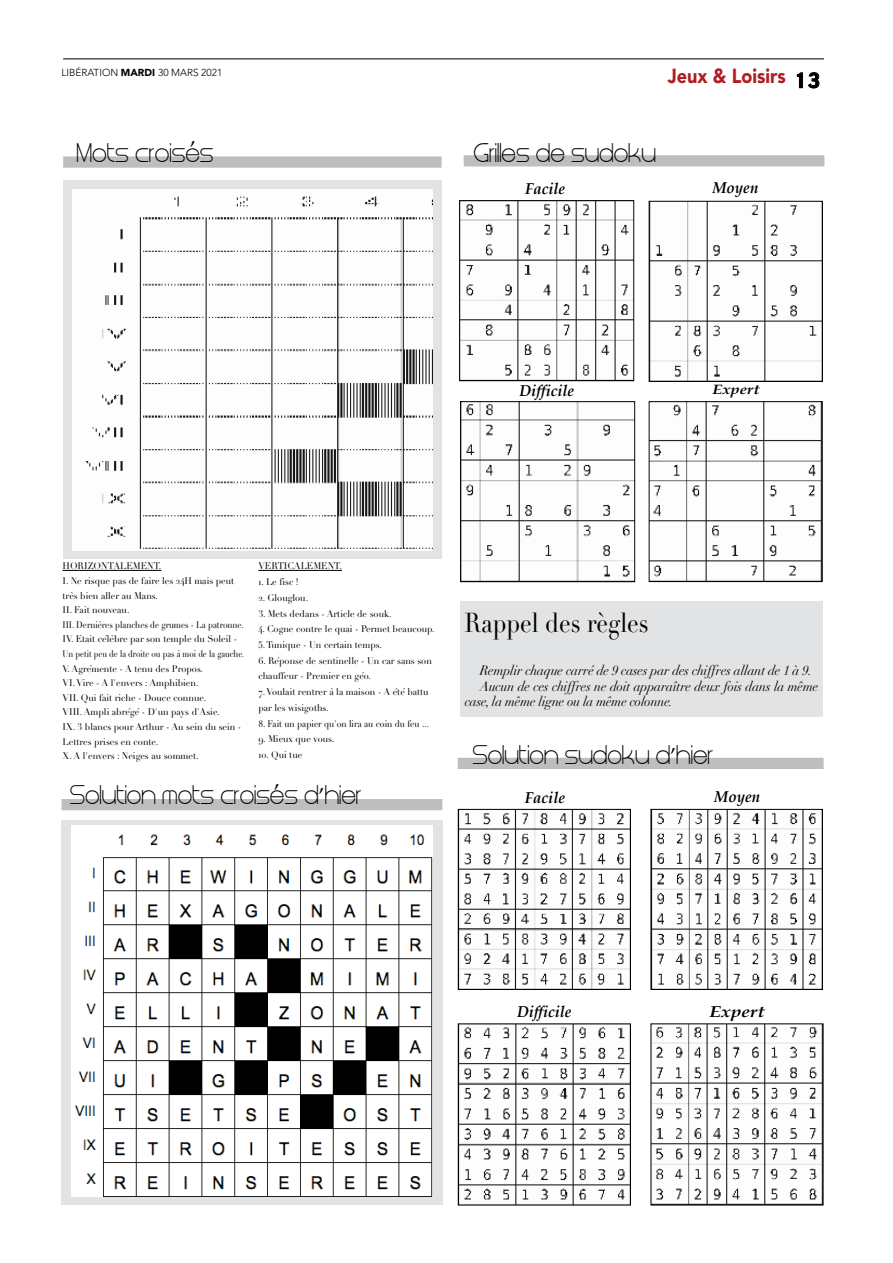
<style>
.page{position:relative;width:893px;height:1263px;background:#fff}
.page>*{position:absolute;margin:0;border:0;box-sizing:border-box;transform-origin:0 0}
.t1{font:27px "Didot";color:#000;scale:.86 1}
.t2{font:22.5px "Steiner";color:#000;scale:.96 1}
.t3{font:22.5px "Steiner";color:#000}
.t4{font:22.5px "Palatino";color:#000;scale:.96 1}
.t5{font:900 20.25px "Avenir";color:#af1e23;scale:.89 1}
.t6{font:20.25px "Charcoal";color:#000}
.t7{font:italic 700 15.75px "Palatino";color:#000;scale:.96 1}
.t8{font:italic 700 15.75px "Palatino";color:#000;scale:1.22 1}
.t9{font:italic 13.5px "Didot";letter-spacing:-.01em;color:#000}
.t10{font:italic 700 13.5px "Palatino";color:#000;scale:1.22 1}
.t11{font:300 10.05px "Avenir";color:#000}
.t12{font:9.6px/14.5px "Didot";color:#000;scale:.96 1}
.t13{font:9.6px "Didot";color:#000;scale:.82 1}
.t14{font:9.6px "Didot";color:#000;scale:.9 1}
.t15{font:9.6px/14.5px "Didot";color:#000;scale:.86 1}
.s1{font-weight:900}
.s2{font-family:"Palatino"}
</style>
<div class="page">
<div style="left:61px;top:820px;width:381px;height:385px;background:#e2e3e4"></div>
<div style="left:63px;top:181px;width:379px;height:378px;background:#e2e3e4"></div>
<hr style="left:63px;top:570px;width:98px;height:1px;background:#000">
<hr style="left:258px;top:570px;width:84px;height:1px;background:#000">
<img style="left:461px;top:202px;width:171px;height:177px">
<div style="left:459px;top:200px;width:175px;height:181px;border:1px solid #000"></div>
<img style="left:651px;top:203px;width:169px;height:177px">
<div style="left:649px;top:201px;width:173px;height:181px;border:1px solid #000"></div>
<img style="left:462px;top:403px;width:171px;height:177px">
<div style="left:460px;top:401px;width:175px;height:181px;border:1px solid #000"></div>
<img style="left:651px;top:403px;width:169px;height:177px">
<div style="left:649px;top:401px;width:173px;height:181px;border:1px solid #000"></div>
<img style="left:460px;top:811px;width:169px;height:177px">
<div style="left:458px;top:809px;width:173px;height:181px;border:1px solid #000"></div>
<img style="left:653px;top:811px;width:167px;height:177px">
<div style="left:651px;top:809px;width:171px;height:181px;border:1px solid #000"></div>
<img style="left:460px;top:1025px;width:169px;height:178px">
<div style="left:458px;top:1023px;width:173px;height:182px;border:1px solid #000"></div>
<img style="left:653px;top:1025px;width:168px;height:178px">
<div style="left:651px;top:1023px;width:172px;height:182px;border:1px solid #000"></div>
<div style="left:460px;top:601px;width:362px;height:115px;background:#e2e3e4"></div>
<div style="left:63px;top:157px;width:379px;height:11px;background:#bcbec0"></div>
<div style="left:62px;top:799px;width:380px;height:11px;background:#bcbec0"></div>
<div style="left:458px;top:758px;width:366px;height:11px;background:#bcbec0"></div>
<div style="left:464px;top:155px;width:360px;height:11px;background:#bcbec0"></div>
<img style="left:72px;top:190px;width:361px;height:360px">
<img style="left:71px;top:826px;width:361px;height:371px">
<hr style="left:63px;top:59px;width:761px;height:1px;background:#000">
<svg style="left:797px;top:72px;width:22px;height:17px"></svg>
<p class="t11" style="left:61px;top:67px;width:162px">LIBÉRATION <span class="s1">MARDI</span> 30 MARS 2021</p>
<h3 class="t5" style="left:668px;top:59px;width:134px">Jeux &amp; Loisirs</h3>
<h3 class="t6" style="left:796px;top:67px;width:25px">13</h3>
<h2 class="t4" style="left:190px;top:131px;width:8px">‘</h2>
<h2 class="t3" style="left:77px;top:143px;width:138px">Mots croises</h2>
<h2 class="t2" style="left:474px;top:143px;width:191px">Griles de sudoku</h2>
<h3 class="t7" style="left:525px;top:176px;width:43px">Facile</h3>
<h3 class="t7" style="left:712px;top:175px;width:49px">Moyen</h3>
<h3 class="t7" style="left:520px;top:377px;width:58px">Difficile</h3>
<h3 class="t10" style="left:712px;top:378px;width:40px">Expert</h3>
<p class="t12" style="left:63px;top:559px;width:190px">HoRizontalement.<br>.i ne risque pas de faire les 24H mais peut tres̀bien aller au mans.<br>ii. Fait nouveau.<br>iii. Dernieres planches de grumes - la patronne.</p>
<p class="t15" style="left:71px;top:617px;width:195px;text-indent:31px">̀<br>. etait cel é bre par son temple du Soleil -</p>
<p class="t12" style="left:114px;top:632px;width:4px">̀</p>
<p class="t12" style="left:63px;top:632px;width:12px">iV</p>
<p class="t13" style="left:63px;top:648px;width:223px">Un petit peu de la droite ou pas ̀a moi de la gauche.</p>
<p class="t12" style="left:134px;top:661px;width:73px">tenu des Propos.</p>
<p class="t12" style="left:91px;top:661px;width:4px">́</p>
<p class="t12" style="left:63px;top:661px;width:71px">.V agremente a-</p>
<p class="t12" style="left:63px;top:676px;width:47px">Vi.Vire a-</p>
<p class="t12" style="left:63px;top:690px;width:151px">Vii. Qui fait riche - Douce connue.</p>
<p class="t12" style="left:63px;top:705px;width:165px">Viii. ampli abreg é ́- D'un pays 'd asie.</p>
<p class="t12" style="left:63px;top:719px;width:188px">iX 3. blancs pour arthur - au sein du sein -</p>
<p class="t12" style="left:63px;top:734px;width:101px">lettres prises en conte.</p>
<p class="t12" style="left:83px;top:749px;width:122px">'l envers : neiges au sommet.</p>
<p class="t12" style="left:111px;top:676px;width:93px">'l envers : amphibien.</p>
<p class="t12" style="left:63px;top:749px;width:18px">X a.</p>
<p class="t12" style="left:258px;top:559px;width:89px">VeRticalement.</p>
<p class="t12" style="left:258px;top:575px;width:44px">1. le fisc !</p>
<p class="t12" style="left:258px;top:590px;width:53px">2. Glouglou.</p>
<p class="t12" style="left:258px;top:606px;width:140px">3. mets dedans - article de souk.</p>
<p class="t12" style="left:258px;top:621px;width:185px;line-height:15.8px">4. cogne contre le quai - Permet beaucoup.<br>5.tunique - Un certain temps.</p>
<p class="t12" style="left:258px;top:653px;width:182px">6. Reponse de sentinelle - Un car sans son</p>
<p class="t12" style="left:258px;top:653px;width:119px;line-height:15.8px;text-indent:21px">́<br>chauffeur - Premier en ge .ó</p>
<p class="t12" style="left:258px;top:684px;width:136px;line-height:15.8px">7.Voulait rentrer l àa maison a&shy;par les wisigoths.</p>
<p class="t14" style="left:258px;top:717px;width:191px">8. Fait un papier qu'on lira au coin du feu ...</p>
<p class="t12" style="left:258px;top:732px;width:81px">9. mieux que vous.</p>
<p class="t12" style="left:258px;top:748px;width:47px">10. Qui tue</p>
<p class="t12" style="left:393px;top:685px;width:39px">t ée ́battu</p>
<h2 class="t4" style="left:274px;top:774px;width:8px">‘</h2>
<h2 class="t2" style="left:70px;top:785px;width:306px">Solution mots croises d<span class="s2">’</span>hier</h2>
<h1 class="t1" style="left:465px;top:607px;width:216px">Rappel des règles</h1>
<h3 class="t9" style="left:480px;top:662px;width:334px">Remplir chaque carré de 9 cases par des chiffres allant de 1 à 9.</h3>
<h3 class="t9" style="left:480px;top:678px;width:340px">Aucun de ces chiffres ne doit apparaître deux fois dans la même</h3>
<h3 class="t9" style="left:465px;top:693px;width:210px">case, la même ligne ou la même colonne.</h3>
<h2 class="t2" style="left:472px;top:745px;width:253px">Solution sudoku d<span class="s2">’</span>hier</h2>
<h3 class="t7" style="left:525px;top:784px;width:43px">Facile</h3>
<h3 class="t7" style="left:714px;top:784px;width:49px">Moyen</h3>
<h3 class="t7" style="left:517px;top:998px;width:58px">Difficile</h3>
<h3 class="t8" style="left:710px;top:998px;width:47px">Expert</h3>
</div>
